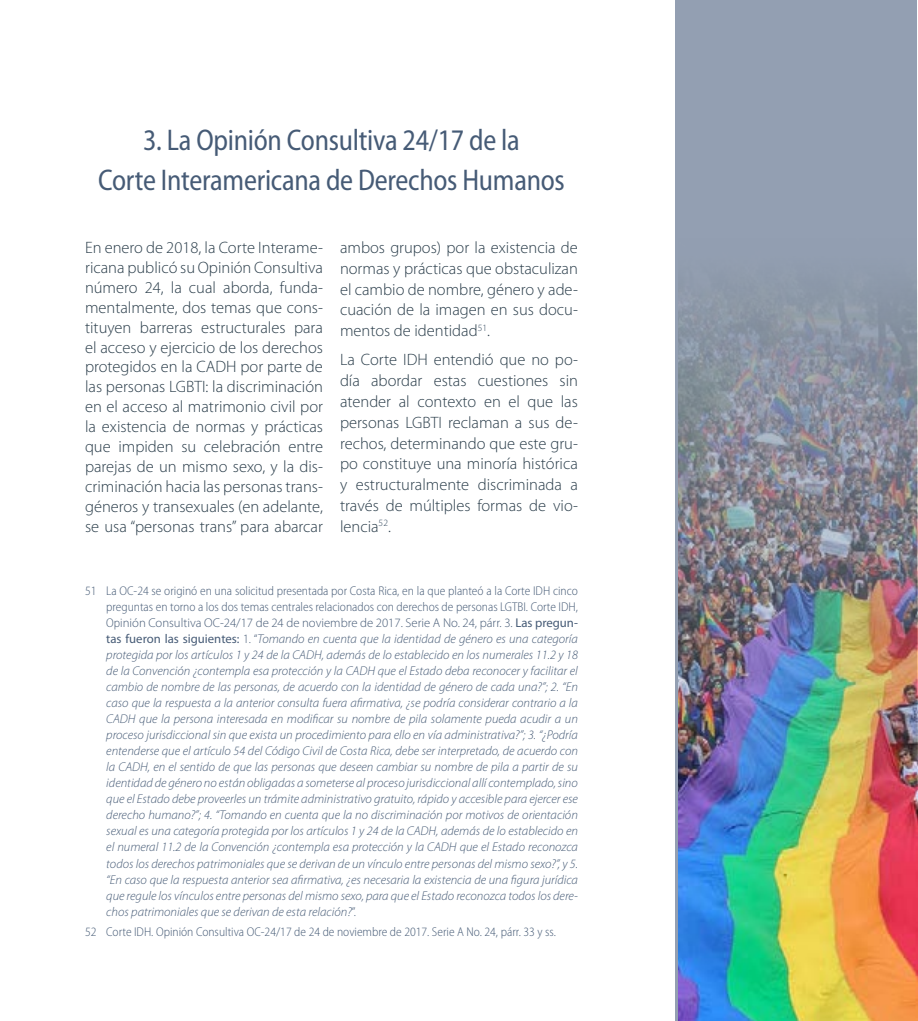
<style>
.page{position:relative;width:918px;height:1021px;background:#fff}
.page>*{position:absolute;margin:0;border:0;box-sizing:border-box;transform-origin:0 0}
.t1{font:semi-condensed 30px/39.6px "Myriad Pro";letter-spacing:-.01em;color:#465b76;text-align:center;scale:.94 1}
.t2{font:300 16.5px/20px "Myriad Pro";color:#2a3d4a;text-align:justify}
.t3{font:italic 300 12.75px/16px "Myriad Pro";color:#465b76;text-align:justify}
.t4{font:300 semi-condensed 12.75px "Myriad Pro";color:#465b76}
.s1{font-style:normal;font-stretch:semi-condensed}
.s2{font-style:normal}
.s3{font-weight:400;font-style:normal}
</style>
<div class="page">
<div style="left:675px;top:0;width:242px;height:1020px;background:#939fb2"></div>
<img style="left:679px;top:280px;width:239px;height:740px">
<h1 class="t1" style="left:98px;top:120px;width:498px">3. La Opinión Consultiva 24/17 de la<br>Corte Interamericana de Derechos Humanos</h1>
<p class="t2" style="left:85px;top:237px;width:239px">En enero de 2018, la Corte Interame&shy;ricana publicó su Opinión Consultiva número 24, la cual aborda, funda&shy;mentalmente, dos temas que cons&shy;tituyen barreras estructurales para el acceso y ejercicio de los derechos protegidos en la CADH por parte de las personas LGBTI: la discriminación en el acceso al matrimonio civil por la existencia de normas y prácticas que impiden su celebración entre parejas de un mismo sexo, y la dis&shy;criminación hacia las personas trans&shy;géneros y transexuales (en adelante, se usa “personas trans” para abarcar</p>
<p class="t2" style="left:340px;top:237px;width:239px;line-height:20.7px">ambos grupos) por la existencia de normas y prácticas que obstaculizan el cambio de nombre, género y ade&shy;cuación de la imagen en sus docu&shy;mentos de identidad<sup>51</sup>.</p>
<p class="t2" style="left:340px;top:349px;width:239px;line-height:20.7px">La Corte IDH entendió que no po&shy;día abordar estas cuestiones sin atender al contexto en el que las personas LGBTI reclaman a sus de&shy;rechos, determinando que este gru&shy;po constituye una minoría histórica y estructuralmente discriminada a través de múltiples formas de vio&shy;lencia<sup>52</sup>.</p>
<p class="t3" style="left:106px;top:582px;width:473px;text-indent:-21px"><span class="s1">51 La OC-24 se originó en una solicitud presentada por Costa Rica, en la que planteó a la Corte IDH cinco preguntas en torno a los dos temas centrales relacionados con derechos de personas LGTBI. Corte IDH, Opi</span><span class="s2">nión Consultiva OC-24/17 de 24 de noviembre de 2017. Serie A No. 24, párr. 3.</span> <span class="s3">Las pregun&shy;tas fueron las siguientes:</span> <span class="s1">1. “</span>Tomando en cuenta que la identidad de género es una categoría protegida por los artículos 1 y 24 de la CADH, además de lo establecido en los numerales 11.2 y 18 de la Convención ¿contempla esa protección y la CADH que el Estado deba reconocer y facilitar el cambio de nombre de las personas, de acuerdo con la identidad de género de cada una?”; 2. “En caso que la respuesta a la anterior consulta fuera afirmativa, ¿se podría considerar contrario a la CADH que la persona interesada en modificar su nombre de pila solamente pueda acudir a un proceso jurisdiccional sin que exista un procedimiento para ello en vía administrativa?”; 3. “¿Podría entenderse que el artículo 54 del Código Civil de Costa Rica, debe ser interpretado, de acuerdo con la CADH, en el sentido de que las personas que deseen cambiar su nombre de pila a partir de su identidad de género no están obligadas a someterse al proceso jurisdiccional allí contemplado, sino que el Estado debe proveerles un trámite administrativo gratuito, rápido y accesible para ejercer ese derecho humano?”; 4. “Tomando en cuenta que la no discriminación por motivos de orientación sexual es una categoría protegida por los artículos 1 y 24 de la CADH, además de lo establecido en el numeral 11.2 de la Convención ¿contempla esa protección y la CADH que el Estado reconozca todos los derechos patrimoniales que se derivan de un vínculo entre personas del mismo sexo?”, y 5. “En caso que la respuesta anterior sea afirmativa, ¿es necesaria la existencia de una figura jurídica que regule los vínculos entre personas del mismo sexo, para que el Estado reconozca todos los dere&shy;chos patrimoniales que se derivan de esta relación?<span class="s1">”.</span></p>
<p class="t4" style="left:85px;top:924px;width:472px">52 Corte IDH. Opinión Consultiva OC-24/17 de 24 de noviembre de 2017. Serie A No. 24, párr. 33 y ss.</p>
</div>
